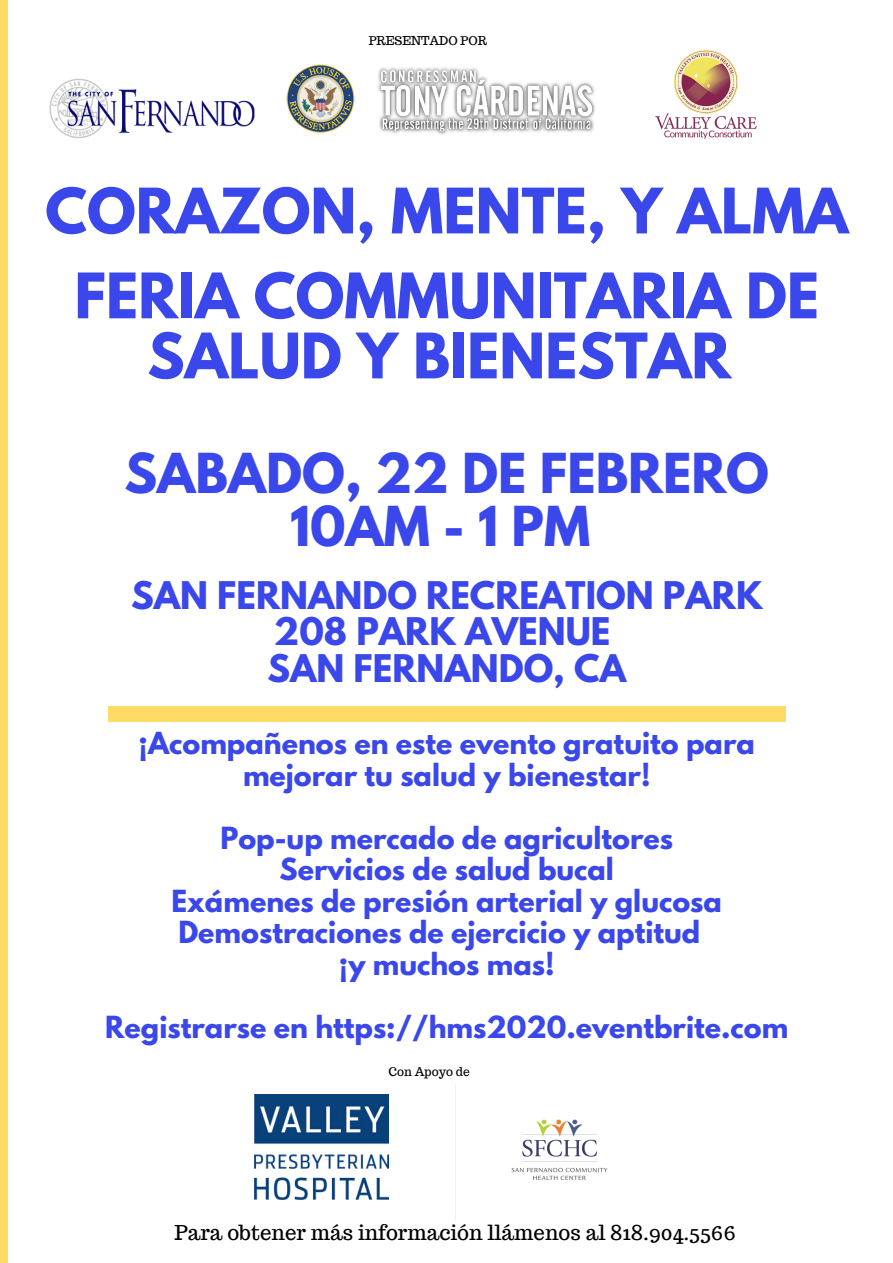
<style>
.page{position:relative;width:893px;height:1263px;background:#fff}
.page>*{position:absolute;margin:0;border:0;box-sizing:border-box;transform-origin:0 0}
.t1{font:700 55.5px/60.1px "League Spartan";color:#3a47eb;text-align:center}
.t2{font:700 48.75px/52.8px "League Spartan";color:#3a47eb;text-align:center}
.t3{font:700 33.75px/36.3px "League Spartan";color:#3a47eb;text-align:center}
.t4{font:700 27px/31.5px "League Spartan";color:#3a47eb;text-align:center}
.t5{font:20.48px "Trocchi";color:#000}
.t6{font:12px "Trocchi";color:#000}
</style>
<div class="page">
<div style="left:108px;top:706px;width:677px;height:16px;background:#ffda65"></div>
<img style="left:50px;top:78px;width:204px;height:61px">
<img style="left:655px;top:50px;width:102px;height:89px">
<img style="left:286px;top:64px;width:309px;height:71px">
<img style="left:254px;top:1095px;width:134px;height:104px">
<img style="left:455px;top:1084px;width:153px;height:136px">
<p class="t6" style="left:369px;top:33px;width:120px">PRESENTADO POR</p>
<h1 class="t1" style="left:45px;top:188px;width:804px">CORAZON, MENTE, Y ALMA</h1>
<h1 class="t1" style="left:74px;top:273px;width:746px">FERIA COMMUNITARIA DE<br>SALUD Y BIENESTAR</h1>
<h2 class="t2" style="left:124px;top:453px;width:646px">SABADO, 22 DE FEBRERO<br>10AM - 1 PM</h2>
<p class="t3" style="left:131px;top:581px;width:633px">SAN FERNANDO RECREATION PARK<br>208 PARK AVENUE<br>SAN FERNANDO, CA</p>
<p class="t4" style="left:139px;top:731px;width:618px">¡Acompañenos en este evento gratuito para mejorar tu salud y bienestar!</p>
<p class="t4" style="left:172px;top:825px;width:552px">Pop-up mercado de agricultores<br>Servicios de salud bucal<br>Exámenes de presión arterial y glucosa<br>Demostraciones de ejercicio y aptitud ¡y muchos mas!</p>
<p class="t4" style="left:105px;top:1014px;width:684px">Registrarse en https://hms2020.eventbrite.com</p>
<p class="t6" style="left:388px;top:1064px;width:83px">Con Apoyo de</p>
<p class="t5" style="left:174px;top:1219px;width:563px">Para obtener más información llámenos al 818.904.5566</p>
</div>
